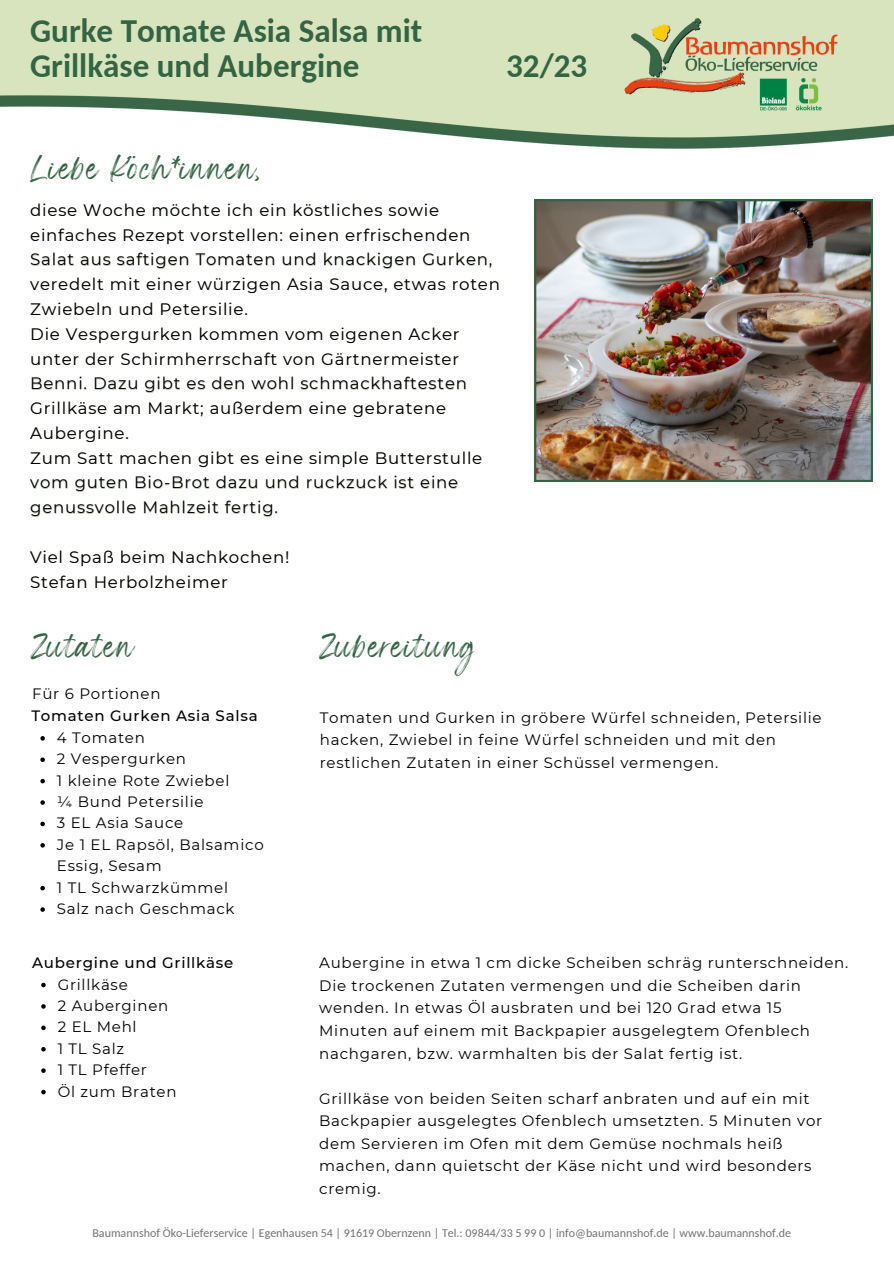
<style>
.page{position:relative;width:894px;height:1264px;background:#fff}
.page>*{position:absolute;margin:0;border:0;box-sizing:border-box;transform-origin:0 0}
.t1{font:700 33px/35px "Carlito";color:#336443}
.t2{font:18.15px "Wonderful Branding";letter-spacing:.05em;color:#336443}
.t3{font:18px "Wonderful Branding";letter-spacing:.05em;color:#336443}
.t4{font:16.5px/24.8px "Montserrat";letter-spacing:.05em;color:#000}
.t5{font:15px/22.5px "Montserrat";letter-spacing:.05em;color:#000}
.t6{font:500 15px "Montserrat";letter-spacing:.05em;color:#000}
.t7{font:12px "Carlito";color:#737373}
</style>
<div class="page">
<img style="left:0;top:0;width:893px;height:149px">
<img style="left:534px;top:200px;width:338px;height:281px">
<svg style="left:40px;top:736px;width:5px;height:4px"></svg>
<svg style="left:40px;top:757px;width:5px;height:5px"></svg>
<svg style="left:40px;top:779px;width:5px;height:4px"></svg>
<svg style="left:40px;top:800px;width:5px;height:4px"></svg>
<svg style="left:40px;top:821px;width:5px;height:5px"></svg>
<svg style="left:40px;top:843px;width:5px;height:4px"></svg>
<svg style="left:40px;top:885px;width:5px;height:5px"></svg>
<svg style="left:40px;top:907px;width:5px;height:4px"></svg>
<svg style="left:41px;top:982px;width:5px;height:5px"></svg>
<svg style="left:41px;top:1004px;width:5px;height:4px"></svg>
<svg style="left:41px;top:1025px;width:5px;height:5px"></svg>
<svg style="left:41px;top:1047px;width:5px;height:4px"></svg>
<svg style="left:41px;top:1068px;width:5px;height:4px"></svg>
<svg style="left:41px;top:1089px;width:5px;height:5px"></svg>
<p class="t1" style="left:30px;top:17px;width:393px">Gurke Tomate Asia Salsa mit<br>Grillkäse und Aubergine</p>
<p class="t1" style="left:506px;top:52px;width:83px">32/23</p>
<p class="t2" style="left:30px;top:164px;width:234px">Liebe Köch*innen,</p>
<p class="t4" style="left:30px;top:197px;width:471px">diese Woche möchte ich ein köstliches sowie einfaches Rezept vorstellen: einen erfrischenden Salat aus saftigen Tomaten und knackigen Gurken, veredelt mit einer würzigen Asia Sauce, etwas roten Zwiebeln und Petersilie.</p>
<p class="t4" style="left:30px;top:321px;width:438px">Die Vespergurken kommen vom eigenen Acker unter der Schirmherrschaft von Gärtnermeister Benni. Dazu gibt es den wohl schmackhaftesten Grillkäse am Markt; außerdem eine gebratene Aubergine.</p>
<p class="t4" style="left:30px;top:445px;width:453px">Zum Satt machen gibt es eine simple Butterstulle vom guten Bio-Brot dazu und ruckzuck ist eine genussvolle Mahlzeit fertig.</p>
<p class="t4" style="left:30px;top:544px;width:260px">Viel Spaß beim Nachkochen!</p>
<p class="t4" style="left:30px;top:569px;width:199px">Stefan Herbolzheimer</p>
<p class="t3" style="left:31px;top:642px;width:106px">Zutaten</p>
<p class="t3" style="left:319px;top:642px;width:160px">Zubereitung</p>
<p class="t5" style="left:32px;top:682px;width:130px">Für 6 Portionen</p>
<p class="t6" style="left:31px;top:707px;width:228px">Tomaten Gurken Asia Salsa</p>
<p class="t5" style="left:320px;top:706px;width:503px">Tomaten und Gurken in gröbere Würfel schneiden, Petersilie hacken, Zwiebel in feine Würfel schneiden und mit den restlichen Zutaten in einer Schüssel vermengen.</p>
<p class="t5" style="left:57px;top:726px;width:89px">4 Tomaten</p>
<p class="t5" style="left:57px;top:747px;width:131px">2 Vespergurken</p>
<p class="t5" style="left:57px;top:769px;width:174px">1 kleine Rote Zwiebel</p>
<p class="t5" style="left:57px;top:790px;width:148px">¼ Bund Petersilie</p>
<p class="t5" style="left:57px;top:811px;width:128px">3 EL Asia Sauce</p>
<p class="t5" style="left:57px;top:833px;width:208px;line-height:21.5px">Je 1 EL Rapsöl, Balsamico<br>Essig, Sesam</p>
<p class="t5" style="left:57px;top:876px;width:173px">1 TL Schwarzkümmel</p>
<p class="t5" style="left:57px;top:897px;width:179px">Salz nach Geschmack</p>
<p class="t6" style="left:32px;top:953px;width:203px">Aubergine und Grillkäse</p>
<p class="t5" style="left:319px;top:951px;width:530px">Aubergine in etwa 1 cm dicke Scheiben schräg runterschneiden.<br>Die trockenen Zutaten vermengen und die Scheiben darin wenden. In etwas Öl ausbraten und bei 120 Grad etwa 15<br>Minuten auf einem mit Backpapier ausgelegtem Ofenblech nachgaren, bzw. warmhalten bis der Salat fertig ist.</p>
<p class="t5" style="left:319px;top:1086px;width:504px">Grillkäse von beiden Seiten scharf anbraten und auf ein mit Backpapier ausgelegtes Ofenblech umsetzten. 5 Minuten vor dem Servieren im Ofen mit dem Gemüse nochmals heiß machen, dann quietscht der Käse nicht und wird besonders cremig.</p>
<p class="t5" style="left:58px;top:972px;width:72px">Grillkäse</p>
<p class="t5" style="left:58px;top:994px;width:112px">2 Auberginen</p>
<p class="t5" style="left:58px;top:1015px;width:80px">2 EL Mehl</p>
<p class="t5" style="left:58px;top:1037px;width:68px">1 TL Salz</p>
<p class="t5" style="left:58px;top:1058px;width:91px">1 TL Pfeffer</p>
<p class="t5" style="left:58px;top:1079px;width:120px">Öl zum Braten</p>
<p class="t7" style="left:92px;top:1228px;width:700px">Baumannshof Öko-Lieferservice | Egenhausen 54 | 91619 Obernzenn | Tel.: 09844/33 5 99 0 | info@baumannshof.de | www.baumannshof.de</p>
</div>
